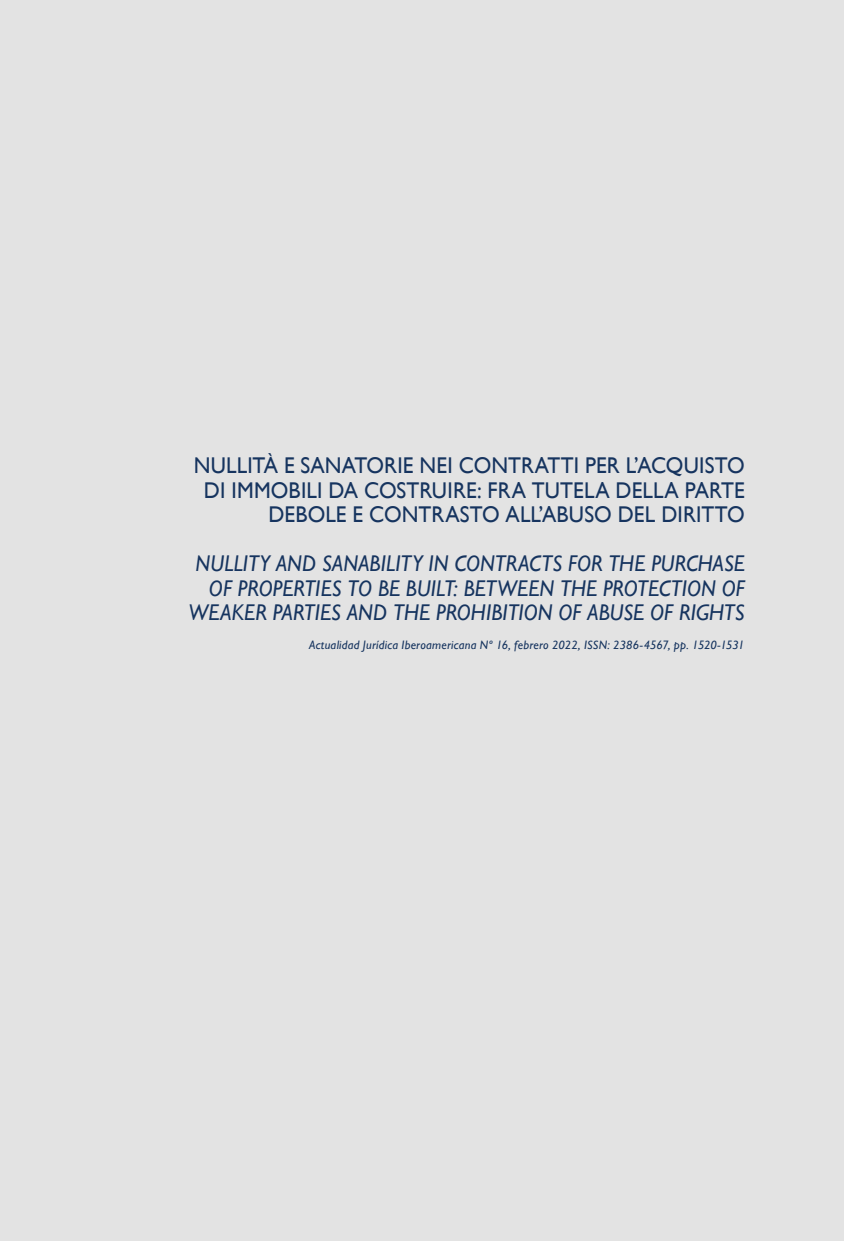
<style>
.page{position:relative;width:844px;height:1241px;background:#fff}
.page>*{position:absolute;margin:0;border:0;box-sizing:border-box;transform-origin:0 0}
.t1{font:italic 22.75px/24.5px "Gill Sans";letter-spacing:.005em;color:#16345f;text-align:right;scale:.94 1}
.t2{font:22.75px/24.5px "Gill Sans";letter-spacing:.005em;color:#16345f;text-align:right;scale:.94 1}
.t3{font:italic 12.25px "Gill Sans";letter-spacing:.02em;color:#16345f}
</style>
<div class="page">
<div style="left:0;top:0;width:843px;height:1240px;background:#e3e3e3"></div>
<p class="t2" style="left:194px;top:453px;width:587px">NULLITÀ E SANATORIE NEI CONTRATTI PER L’ACQUISTO<br>DI IMMOBILI DA COSTRUIRE: FRA TUTELA DELLA PARTE<br>DEBOLE E CONTRASTO ALL’ABUSO DEL DIRITTO</p>
<p class="t1" style="left:188px;top:551px;width:593px">NULLITY AND SANABILITY IN CONTRACTS FOR THE PURCHASE<br>OF PROPERTIES TO BE BUILT: BETWEEN THE PROTECTION OF<br>WEAKER PARTIES AND THE PROHIBITION OF ABUSE OF RIGHTS</p>
<p class="t3" style="left:309px;top:638px;width:437px">Actualidad Jurídica Iberoamericana Nº 16, febrero 2022, ISSN: 2386-4567, pp. 1520-1531</p>
</div>
